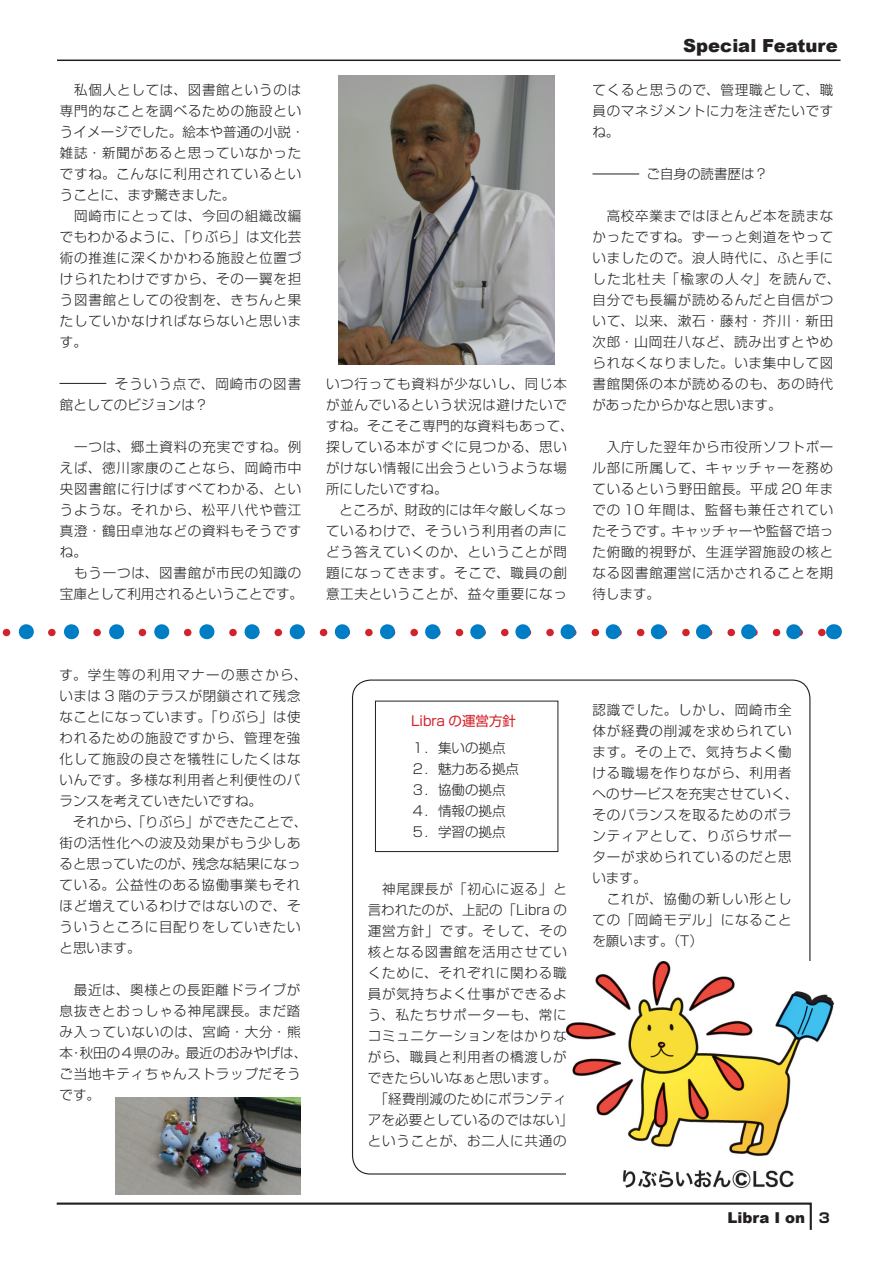
<style>
.page{position:relative;width:893px;height:1263px;background:#fff}
.page>*{position:absolute;margin:0;border:0;box-sizing:border-box;transform-origin:0 0}
.t1{font:900 18px "Arial";color:#231f20}
.t2{font:900 15px "Arial";color:#231f20}
.t3{font:300 13.5px/21px "Shin Go Pro";letter-spacing:.055em;color:#231f20}
.t4{font:300 13.5px/21px "Shin Go Pro";color:#231f20;text-align:right}
.t5{font:300 13.5px "Shin Go Pro";letter-spacing:.015em;color:#231f20}
.t6{font:13.5px "Shin Go Pro";color:#d1232a}
.s1{font-family:"Shin Go Pro";font-weight:700;font-size:13.5px}
</style>
<div class="page">
<svg style="left:56px;top:1202px;width:756px;height:28px"></svg>
<hr style="left:57px;top:60px;width:783px;height:1px;background:#231f20">
<img style="left:338px;top:76px;width:216px;height:288px">
<svg style="left:352px;top:679px;width:459px;height:495px"></svg>
<img style="left:567px;top:961px;width:266px;height:227px">
<img style="left:116px;top:1097px;width:185px;height:98px">
<svg style="left:2px;top:624px;width:820px;height:15px"></svg>
<svg style="left:833px;top:624px;width:1px;height:15px"></svg>
<div style="left:375px;top:701px;width:183px;height:151px;border:1px solid #231f20"></div>
<hr style="left:60px;top:383px;width:46px;height:1px;background:#231f20">
<hr style="left:592px;top:174px;width:47px;height:1px;background:#231f20">
<p class="t3" style="left:60px;top:78px;width:246px;text-indent:14px">私個人としては、図書館というのは専門的なことを調べるための施設というイメージでした。絵本や普通の小説・雑誌・新聞があると思っていなかったですね。こんなに利用されているということに、まず驚きました。</p>
<p class="t3" style="left:60px;top:204px;width:243px;text-align:justify;text-indent:14px">岡崎市にとっては、今回の組織改編でもわかるように、「りぶら」は文化芸術の推進に深くかかわる施設と位置づけられたわけですから、その一翼を担う図書館としての役割を、きちんと果たしていかなければならないと思います。</p>
<p class="t3" style="left:60px;top:372px;width:243px;text-indent:55px">そういう点で、岡崎市の図書館としてのビジョンは？</p>
<p class="t3" style="left:60px;top:435px;width:243px;text-align:justify;text-indent:14px">一つは、郷土資料の充実ですね。例えば、徳川家康のことなら、岡崎市中央図書館に行けばすべてわかる、というような。それから、松平八代や菅江真澄・鶴田卓池などの資料もそうですね。</p>
<p class="t4" style="left:60px;top:561px;width:244px">もう一つは、図書館が市民の知識の宝庫として利用されるということです。</p>
<p class="t3" style="left:326px;top:371px;width:249px">いつ行っても資料が少ないし、同じ本が並んでいるという状況は避けたいですね。そこそこ専門的な資料もあって、探している本がすぐに見つかる、思いがけない情報に出会うというような場所にしたいですね。</p>
<p class="t3" style="left:326px;top:497px;width:242px;text-align:justify;text-indent:14px">ところが、財政的には年々厳しくなっているわけで、そういう利用者の声にどう答えていくのか、ということが問題になってきます。そこで、職員の創意工夫ということが、益々重要になっ</p>
<h1 class="t1" style="left:683px;top:33px;width:156px">Special Feature</h1>
<p class="t3" style="left:592px;top:78px;width:242px;text-align:justify">てくると思うので、管理職として、職員のマネジメントに力を注ぎたいですね。</p>
<p class="t4" style="left:646px;top:162px;width:123px">ご自身の読書歴は？</p>
<p class="t3" style="left:592px;top:204px;width:249px;text-indent:14px">高校卒業まではほとんど本を読まなかったですね。ずーっと剣道をやっていましたので。浪人時代に、ふと手にした北杜夫「楡家の人々」を読んで、自分でも長編が読めるんだと自信がついて、以来、漱石・藤村・芥川・新田次郎・山岡荘八など、読み出すとやめられなくなりました。いま集中して図書館関係の本が読めるのも、あの時代があったからかなと思います。</p>
<p class="t3" style="left:592px;top:435px;width:242px;text-align:justify;text-indent:14px">入庁した翌年から市役所ソフトボール部に所属して、キャッチャーを務めているという野田館長。平成 20 年までの 10 年間は、監督も兼任されていたそうです。キャッチャーや監督で培った俯瞰的視野が、生涯学習施設の核となる図書館運営に活かされることを期待します。</p>
<p class="t3" style="left:60px;top:662px;width:249px">す。学生等の利用マナーの悪さから、いまは 3 階のテラスが閉鎖されて残念なことになっています。「りぶら」は使われるための施設ですから、管理を強化して施設の良さを犠牲にしたくはないんです。多様な利用者と利便性のバランスを考えていきたいですね。</p>
<p class="t3" style="left:60px;top:809px;width:249px;text-indent:14px">それから、「りぶら」ができたことで、街の活性化への波及効果がもう少しあると思っていたのが、残念な結果になっている。公益性のある協働事業もそれほど増えているわけではないので、そういうところに目配りをしていきたいと思います。</p>
<p class="t3" style="left:60px;top:977px;width:249px;text-indent:14px">最近は、奥様との長距離ドライブが息抜きとおっしゃる神尾課長。まだ踏み入っていないのは、宮崎・大分・熊本・秋田の４県のみ。最近のおみやげは、ご当地キティちゃんストラップだそうです。</p>
<p class="t6" style="left:411px;top:710px;width:106px">Libra の運営方針</p>
<p class="t4" style="left:411px;top:736px;width:109px;text-align:left">１．集いの拠点<br>２．魅力ある拠点<br>３．協働の拠点<br>４．情報の拠点<br>５．学習の拠点</p>
<p class="t3" style="left:382px;top:877px;width:186px">神尾課長が「初心に返る」と</p>
<p class="t4" style="left:368px;top:898px;width:201px">言われたのが、上記の「Libra の</p>
<p class="t3" style="left:368px;top:919px;width:201px">運営方針」です。そして、その</p>
<p class="t3" style="left:368px;top:940px;width:201px">核となる図書館を活用させてい</p>
<p class="t3" style="left:368px;top:961px;width:200px">くために、それぞれに関わる職</p>
<p class="t3" style="left:368px;top:982px;width:200px">員が気持ちよく仕事ができるよ</p>
<p class="t3" style="left:368px;top:1003px;width:200px">う、私たちサポーターも、常に</p>
<p class="t3" style="left:368px;top:1024px;width:200px">コミュニケーションをはかりな</p>
<p class="t3" style="left:368px;top:1045px;width:200px">がら、職員と利用者の橋渡しが</p>
<p class="t4" style="left:368px;top:1066px;width:190px">できたらいいなぁと思います。</p>
<p class="t5" style="left:375px;top:1088px;width:193px">「経費削減のためにボランティ</p>
<p class="t5" style="left:368px;top:1109px;width:207px">アを必要としているのではない」</p>
<p class="t3" style="left:368px;top:1129px;width:200px">ということが、お二人に共通の</p>
<p class="t3" style="left:592px;top:697px;width:207px">認識でした。しかし、岡崎市全体が経費の削減を求められています。その上で、気持ちよく働ける職場を作りながら、利用者へのサービスを充実させていく、そのバランスを取るためのボランティアとして、りぶらサポーターが求められているのだと思います。</p>
<p class="t3" style="left:592px;top:886px;width:201px;text-align:justify;text-indent:14px">これが、協働の新しい形としての「岡崎モデル」になることを願います。（T）</p>
<p class="t2" style="left:727px;top:1207px;width:104px">Libra I on <span class="s1">3</span></p>
</div>
